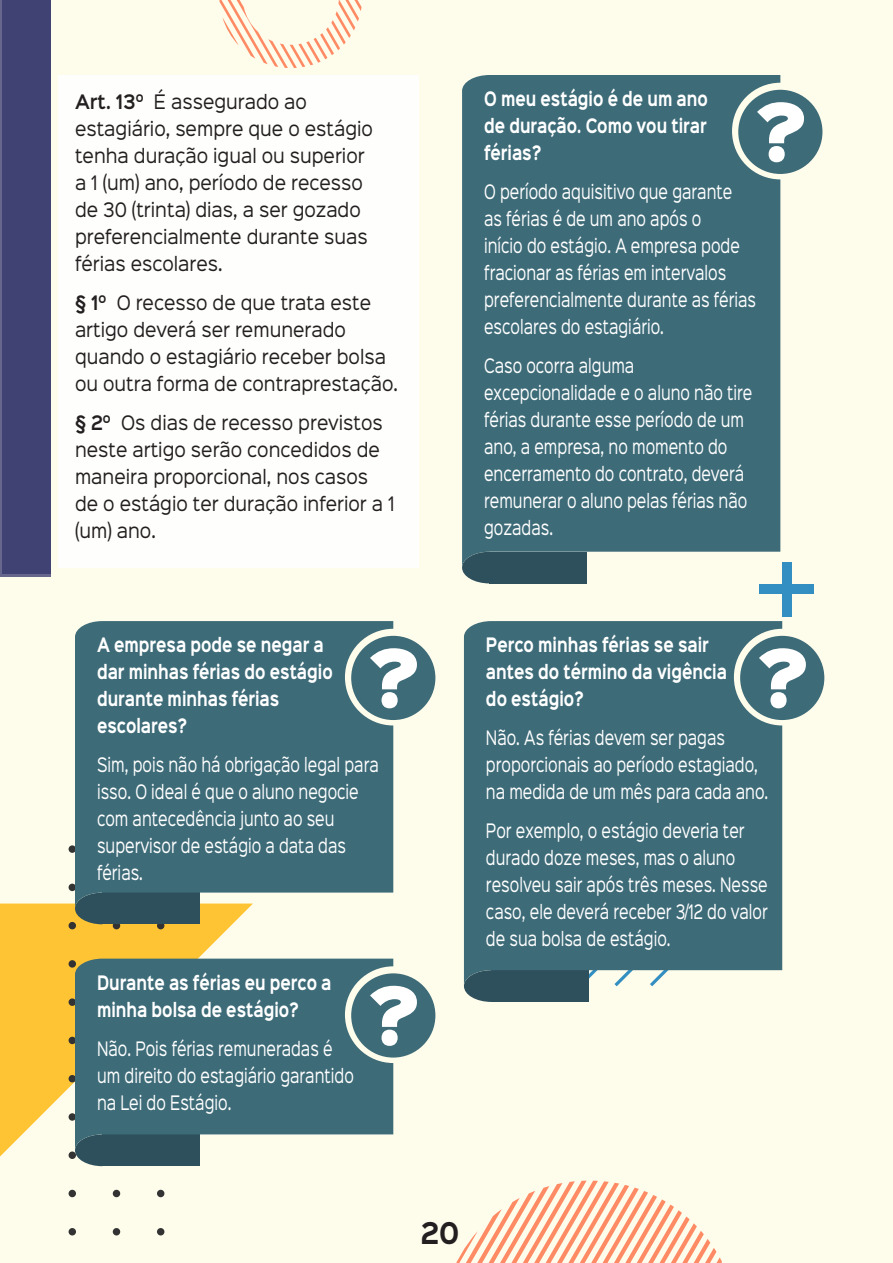
<style>
.page{position:relative;width:893px;height:1263px;background:#fefce7}
.page>*{position:absolute;margin:0;border:0;box-sizing:border-box;transform-origin:0 0}
.t1{font:72px "Sinkin Sans 900 X Black";color:#fff}
.t2{font:700 27px "Sinkin Sans 700";color:#231f20;scale:.9 1}
.texto_box{font:18px/27px "Sinkin Sans 400";color:#fff;scale:.75 1}
.t3{font:18px/27px "Sinkin Sans 400";color:#231f20;scale:.9 1}
.título_box{font:700 18px/27px "Sinkin Sans 700";color:#fff;scale:.75 1}
.s1{font-family:"Sinkin Sans 600";font-weight:600}
</style>
<div class="page">
<svg style="left:456px;top:1180px;width:266px;height:83px"></svg>
<svg style="left:219px;top:0;width:143px;height:68px"></svg>
<svg style="left:0;top:903px;width:253px;height:264px;fill:#fec433"></svg>
<div style="left:0;top:0;width:50px;height:577px;background:#67678e"></div>
<svg style="left:157px;top:924px;width:7px;height:311px"></svg>
<svg style="left:113px;top:924px;width:7px;height:311px"></svg>
<div style="left:782px;top:562px;width:9px;height:55px;background:#338fc1"></div>
<div style="left:759px;top:585px;width:55px;height:9px;background:#338fc1"></div>
<div style="left:2px;top:0;width:48px;height:574px;background:#404273"></div>
<div style="left:489px;top:552px;width:98px;height:31px;background:#2e4f5c"></div>
<div style="left:491px;top:970px;width:98px;height:32px;background:#2e4f5c"></div>
<div style="left:102px;top:892px;width:98px;height:32px;background:#2e4f5c"></div>
<div style="left:102px;top:1134px;width:98px;height:32px;background:#2e4f5c"></div>
<svg style="left:462px;top:567px;width:27px;height:16px"></svg>
<svg style="left:464px;top:986px;width:27px;height:16px"></svg>
<svg style="left:69px;top:845px;width:33px;height:390px"></svg>
<div style="left:59px;top:75px;width:360px;height:492px;background:#fff"></div>
<div style="left:462px;top:75px;width:318px;height:492px;background:#3d6b78"></div>
<div style="left:464px;top:621px;width:318px;height:365px;background:#3d6b78"></div>
<svg style="left:75px;top:621px;width:318px;height:287px;background:#45707c"></svg>
<svg style="left:75px;top:959px;width:318px;height:191px;background:#49737e"></svg>
<div style="left:738px;top:90px;width:84px;height:84px;background:#3d6b78;border-radius:50%"></div>
<div style="left:740px;top:636px;width:84px;height:84px;background:#3d6b78;border-radius:50%"></div>
<div style="left:351px;top:636px;width:84px;height:84px;background:#3d6b78;border-radius:50%"></div>
<div style="left:351px;top:973px;width:84px;height:84px;background:#3d6b78;border-radius:50%"></div>
<p class="t3" style="left:75px;top:87px;width:333px"><span class="s1">Art. 13º</span> É assegurado ao estagiário, sempre que o estágio tenha duração igual ou superior a 1 (um) ano, período de recesso de 30 (trinta) dias, a ser gozado preferencialmente durante suas férias escolares.</p>
<p class="t3" style="left:75px;top:288px;width:360px"><span class="s1">§ 1º</span> O recesso de que trata este artigo deverá ser remunerado quando o estagiário receber bolsa ou outra forma de contraprestação.</p>
<p class="t3" style="left:75px;top:408px;width:357px"><span class="s1">§ 2º</span> Os dias de recesso previstos neste artigo serão concedidos de maneira proporcional, nos casos de o estágio ter duração inferior a 1 (um) ano.</p>
<p class="título_box" style="left:484px;top:86px;width:300px;text-align:justify">O meu estágio é de um ano de duração. Como vou tirar férias?</p>
<p class="texto_box" style="left:484px;top:177px;width:364px">O período aquisitivo que garante<br>as férias é de um ano após o<br>início do estágio. A empresa pode fracionar as férias em intervalos preferencialmente durante as férias escolares do estagiário.</p>
<p class="texto_box" style="left:484px;top:351px;width:359px">Caso ocorra alguma excepcionalidade e o aluno não tire férias durante esse período de um ano, a empresa, no momento do encerramento do contrato, deverá remunerar o aluno pelas férias não gozadas.</p>
<p class="t1" style="left:753px;top:94px;width:56px">?</p>
<p class="título_box" style="left:486px;top:632px;width:323px">Perco minhas férias se sair antes do término da vigência do estágio?</p>
<p class="texto_box" style="left:486px;top:723px;width:378px">Não. As férias devem ser pagas proporcionais ao período estagiado, na medida de um mês para cada ano.</p>
<p class="texto_box" style="left:486px;top:816px;width:377px">Por exemplo, o estágio deveria ter durado doze meses, mas o aluno resolveu sair após três meses. Nesse caso, ele deverá receber 3/12 do valor de sua bolsa de estágio.</p>
<p class="título_box" style="left:97px;top:632px;width:316px">A empresa pode se negar a dar minhas férias do estágio durante minhas férias escolares?</p>
<p class="texto_box" style="left:97px;top:750px;width:377px">Sim, pois não há obrigação legal para isso. O ideal é que o aluno negocie com antecedência junto ao seu supervisor de estágio a data das férias.</p>
<p class="t1" style="left:366px;top:640px;width:56px">?</p>
<p class="t1" style="left:755px;top:640px;width:56px">?</p>
<p class="título_box" style="left:97px;top:970px;width:314px">Durante as férias eu perco a minha bolsa de estágio?</p>
<p class="texto_box" style="left:97px;top:1033px;width:344px">Não. Pois férias remuneradas é um direito do estagiário garantido na Lei do Estágio.</p>
<p class="t1" style="left:366px;top:978px;width:56px">?</p>
<h2 class="t2" style="left:421px;top:1219px;width:44px">20</h2>
</div>
